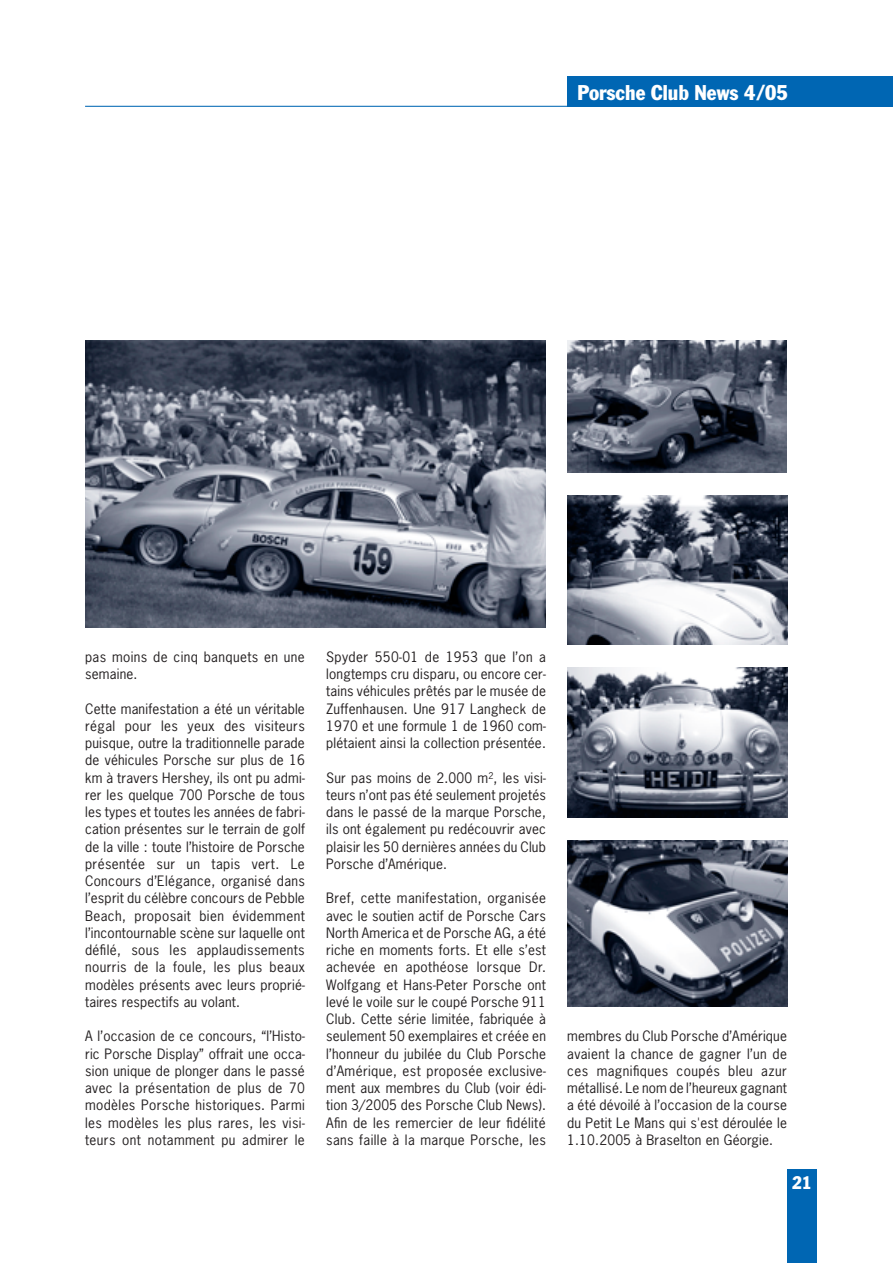
<style>
.page{position:relative;width:893px;height:1263px;background:#fff}
.page>*{position:absolute;margin:0;border:0;box-sizing:border-box;transform-origin:0 0}
.t1{font:condensed 21px "Porsche Franklin Gothic";color:#fff}
.t2{font:condensed 18px "Porsche Franklin Gothic";color:#fff}
.t3{font:13.5px/17.2px "Porsche News Gothic";letter-spacing:.015em;color:#231f20;text-align:justify}
</style>
<div class="page">
<div style="left:567px;top:77px;width:325px;height:30px;background:#0066b3"></div>
<hr style="left:85px;top:106px;width:807px;height:1px;background:#0066b3">
<div style="left:787px;top:1169px;width:29px;height:94px;background:#0066b3"></div>
<img style="left:567px;top:668px;width:220px;height:149px">
<img style="left:567px;top:840px;width:220px;height:167px">
<img style="left:567px;top:340px;width:219px;height:132px">
<img style="left:567px;top:495px;width:220px;height:150px">
<img style="left:85px;top:340px;width:461px;height:287px">
<h1 class="t1" style="left:577px;top:85px;width:212px">Porsche Club News 4/05</h1>
<p class="t3" style="left:85px;top:649px;width:221px">pas moins de cinq banquets en une semaine.</p>
<p class="t3" style="left:85px;top:701px;width:221px">Cette manifestation a été un véritable régal pour les yeux des visiteurs puisque, outre la traditionnelle parade de véhicules Porsche sur plus de 16 km à travers Hershey, ils ont pu admi&shy;rer les quelque 700 Porsche de tous les types et toutes les années de fabri&shy;cation présentes sur le terrain de golf de la ville : toute l’histoire de Porsche présentée sur un tapis vert. Le Concours d’Elégance, organisé dans l’esprit du célèbre concours de Pebble Beach, proposait bien évidemment l’incontournable scène sur laquelle ont défilé, sous les applaudissements nourris de la foule, les plus beaux modèles présents avec leurs proprié&shy;taires respectifs au volant.</p>
<p class="t3" style="left:85px;top:1029px;width:221px">A l’occasion de ce concours, “l’Histo&shy;ric Porsche Display” offrait une occa&shy;sion unique de plonger dans le passé avec la présentation de plus de 70 modèles Porsche historiques. Parmi les modèles les plus rares, les visi&shy;teurs ont notamment pu admirer le</p>
<p class="t3" style="left:326px;top:649px;width:221px">Spyder 550-01 de 1953 que l’on a longtemps cru disparu, ou encore cer&shy;tains véhicules prêtés par le musée de Zuffenhausen. Une 917 Langheck de 1970 et une formule 1 de 1960 com&shy;plétaient ainsi la collection présentée.</p>
<p class="t3" style="left:326px;top:770px;width:221px">Sur pas moins de 2.000 m<sup>2</sup>, les visi&shy;teurs n’ont pas été seulement projetés dans le passé de la marque Porsche, ils ont également pu redécouvrir avec plaisir les 50 dernières années du Club Porsche d’Amérique.</p>
<p class="t3" style="left:326px;top:891px;width:221px">Bref, cette manifestation, organisée avec le soutien actif de Porsche Cars North America et de Porsche AG, a été riche en moments forts. Et elle s’est achevée en apothéose lorsque Dr.<br>Wolfgang et Hans-Peter Porsche ont levé le voile sur le coupé Porsche 911<br>Club. Cette série limitée, fabriquée à seulement 50 exemplaires et créée en l’honneur du jubilée du Club Porsche d’Amérique, est proposée exclusive&shy;ment aux membres du Club (voir édi&shy;tion 3/2005 des Porsche Club News).<br>Afin de les remercier de leur fidélité sans faille à la marque Porsche, les</p>
<p class="t3" style="left:567px;top:1029px;width:221px">membres du Club Porsche d’Amérique avaient la chance de gagner l’un de ces magnifiques coupés bleu azur métallisé. Le nom de l’heureux gagnant a été dévoilé à l’occasion de la course du Petit Le Mans qui s'est déroulée le 1.10.2005 à Braselton en Géorgie.</p>
<h2 class="t2" style="left:792px;top:1176px;width:21px">21</h2>
</div>
